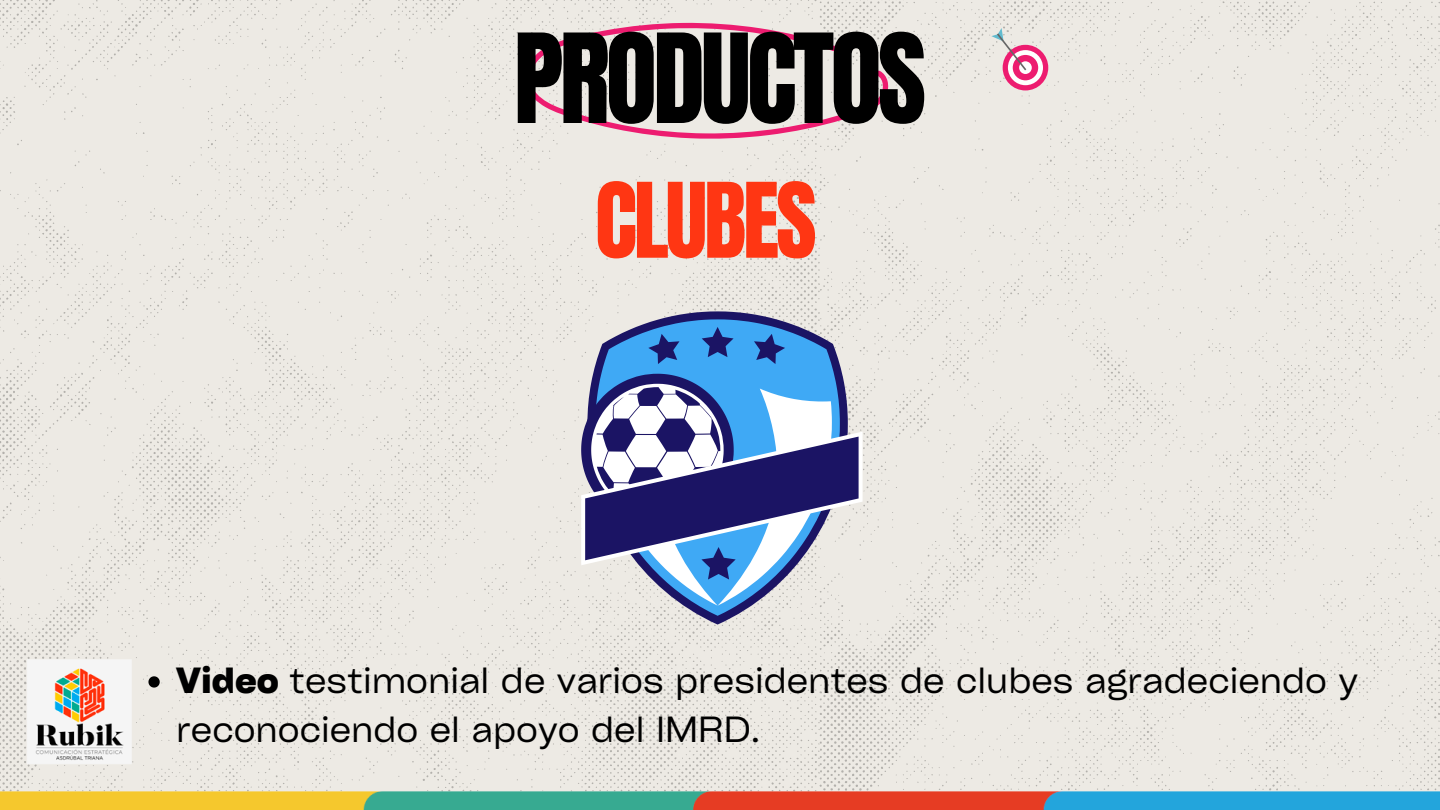
<style>
.page{position:relative;width:1440px;height:810px;background:#fff}
.page>*{position:absolute;margin:0;border:0;box-sizing:border-box;transform-origin:0 0}
.t1{font:105.4px "Anton";letter-spacing:-.04em;color:#000}
.t2{font:88.4px "Anton";letter-spacing:-.04em;color:#ff3613}
.t3{font:34.9px/48.8px "Cy Grotesk Key";color:#000}
.s1{font-weight:700}
</style>
<div class="page">
<img style="left:0;top:0;width:1440px;height:810px">
<p class="t1" style="left:514px;top:3px;width:414px">PRODUCTOS</p>
<p class="t2" style="left:595px;top:157px;width:223px">CLUBES</p>
<p class="t3" style="left:176px;top:654px;width:1184px"><span class="s1">Video</span> testimonial de varios presidentes de clubes agradeciendo y reconociendo el apoyo del IMRD.</p>
</div>
